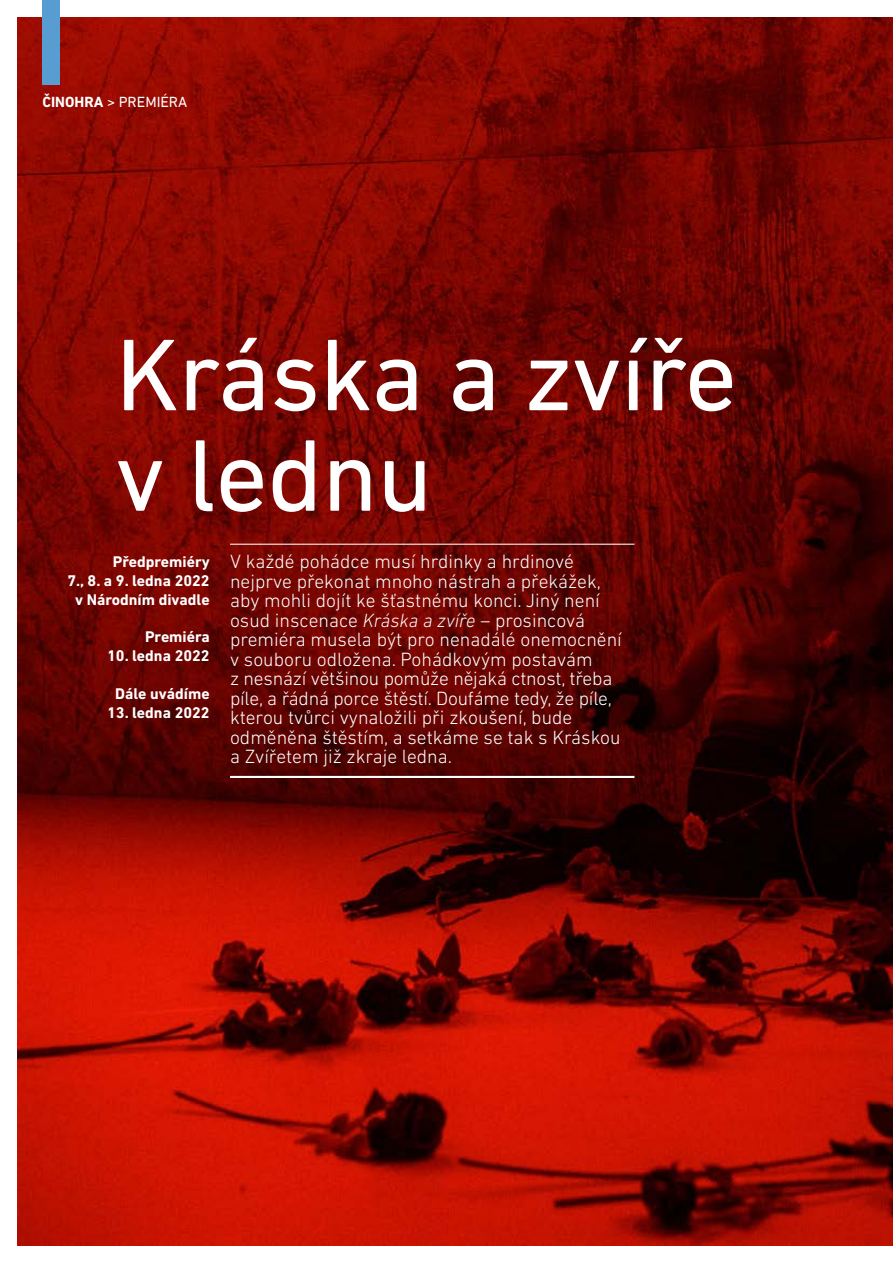
<style>
.page{position:relative;width:893px;height:1263px;background:#fff}
.page>*{position:absolute;margin:0;border:0;box-sizing:border-box;transform-origin:0 0}
.t1{font:103.5px/100.5px "DIN Next LT Pro";letter-spacing:-.01em;color:#fff}
.t2{font:300 19.5px/19.5px "DIN Next LT Pro";color:#fff}
.t3{font:700 15.75px/18.9px "DIN Next LT Pro";color:#fff;text-align:right}
.t4{font:15px "DIN Next LT Pro";color:#fff}
.s1{font-weight:700}
.s2{font-style:italic}
</style>
<div class="page">
<img style="left:17px;top:17px;width:876px;height:1229px">
<hr style="left:230px;top:544px;width:404px;height:1px;background:#fff">
<hr style="left:230px;top:776px;width:404px;height:2px;background:#fff">
<div style="left:43px;top:0;width:17px;height:85px;background:#589dd2"></div>
<p class="t4" style="left:43px;top:93px;width:146px"><span class="s1">ČINOHRA</span> &gt; PREMIÉRA</p>
<h1 class="t1" style="left:115px;top:324px;width:624px">Kráska a zvíře v lednu</h1>
<p class="t3" style="left:67px;top:552px;width:144px">Předpremiéry<br>7., 8. a 9. ledna 2022 v Národním divadle</p>
<p class="t3" style="left:145px;top:627px;width:66px">Premiéra</p>
<p class="t3" style="left:107px;top:646px;width:104px">10. ledna 2022</p>
<p class="t3" style="left:115px;top:684px;width:96px">Dále uvádíme</p>
<p class="t3" style="left:107px;top:703px;width:104px">13. ledna 2022</p>
<p class="t2" style="left:230px;top:551px;width:393px">V každé pohádce musí hrdinky a hrdinové nejprve překonat mnoho nástrah a překážek, aby mohli dojít ke šťastnému konci. Jiný není osud inscenace <span class="s2">Kráska a zvíře</span> – prosincová premiéra musela být pro nenadálé onemocnění v souboru odložena. Pohádkovým postavám<br>z nesnází většinou pomůže nějaká ctnost, třeba píle, a řádná porce štěstí. Doufáme tedy, že píle, kterou tvůrci vynaložili při zkoušení, bude odměněna štěstím, a setkáme se tak s Kráskou a Zvířetem již zkraje ledna.</p>
</div>
